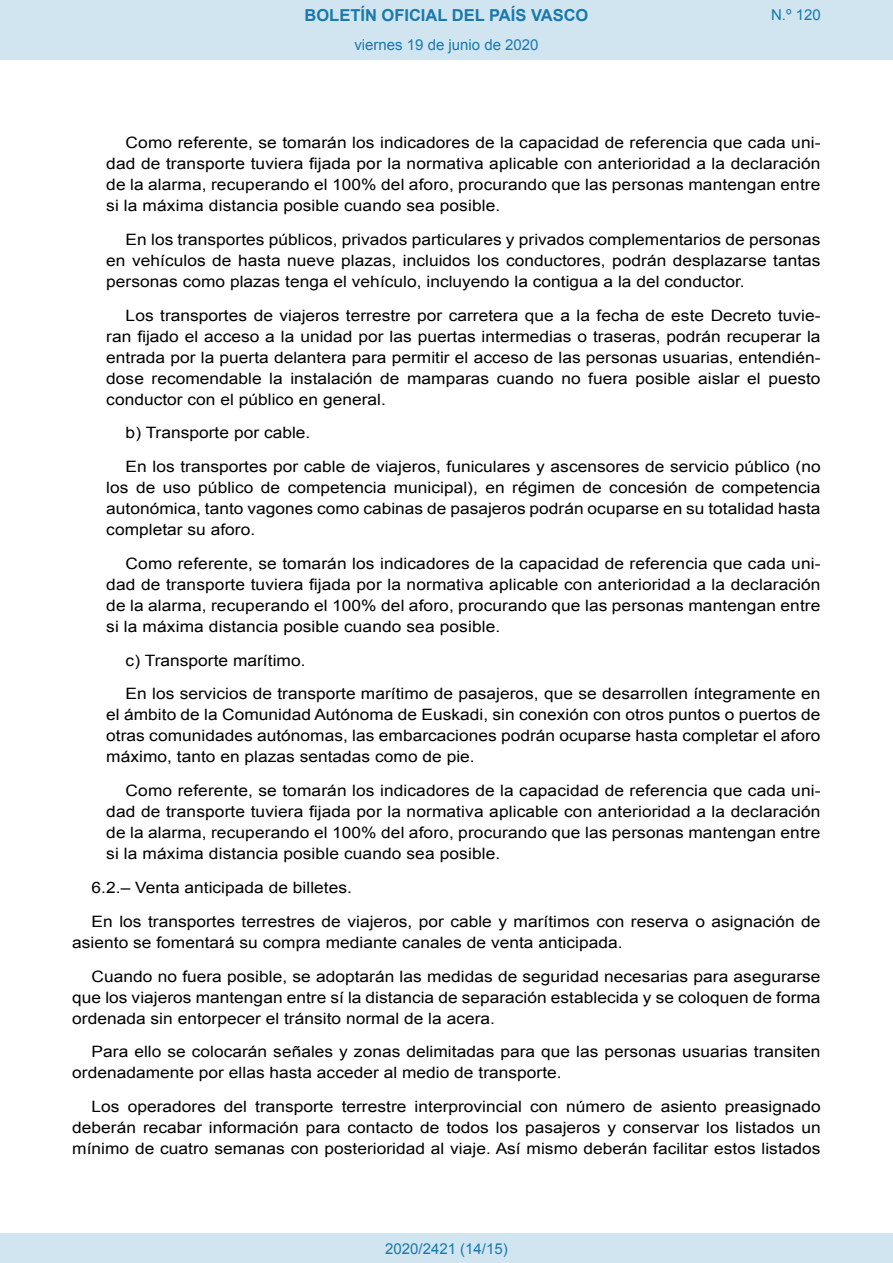
<style>
.page{position:relative;width:893px;height:1263px;background:#fff}
.page>*{position:absolute;margin:0;border:0;box-sizing:border-box;transform-origin:0 0}
.t1{font:700 16.5px "Arial";color:#1879ad}
.BOPVDetalle1{font:15.6px/21px "Arial";color:#000;text-align:justify;scale:1.11 1}
.BOPVDetalle{font:15.6px/21px "Arial";color:#000;scale:1.11 1}
.Paginacion_Centro{font:15px "Arial";color:#1879ad}
</style>
<div class="page">
<div style="left:0;top:0;width:893px;height:60px;background:#d0e5f0"></div>
<div style="left:0;top:1233px;width:893px;height:30px;background:#d0e5f0"></div>
<p class="t1" style="left:305px;top:4px;width:285px">BOLETÍN OFICIAL DEL PAÍS VASCO</p>
<p class="Paginacion_Centro" style="left:354px;top:35px;width:186px">viernes 19 de junio de 2020</p>
<p class="Paginacion_Centro" style="left:771px;top:5px;width:51px">N.º 120</p>
<p class="BOPVDetalle1" style="left:106px;top:132px;width:645px;text-indent:19px">Como referente, se tomarán los indicadores de la capacidad de referencia que cada uni&shy;dad de transporte tuviera fijada por la normativa aplicable con anterioridad a la declaración de la alarma, recuperando el 100% del aforo, procurando que las personas mantengan entre si la máxima distancia posible cuando sea posible.</p>
<p class="BOPVDetalle1" style="left:106px;top:229px;width:645px;text-indent:19px">En los transportes públicos, privados particulares y privados complementarios de personas en vehículos de hasta nueve plazas, incluidos los conductores, podrán desplazarse tantas personas como plazas tenga el vehículo, incluyendo la contigua a la del conductor.</p>
<p class="BOPVDetalle1" style="left:106px;top:305px;width:645px;text-indent:19px">Los transportes de viajeros terrestre por carretera que a la fecha de este Decreto tuvie&shy;ran fijado el acceso a la unidad por las puertas intermedias o traseras, podrán recuperar la entrada por la puerta delantera para permitir el acceso de las personas usuarias, entendién&shy;dose recomendable la instalación de mamparas cuando no fuera posible aislar el puesto conductor con el público en general.</p>
<p class="BOPVDetalle1" style="left:126px;top:423px;width:168px">b) Transporte por cable.</p>
<p class="BOPVDetalle1" style="left:106px;top:456px;width:645px;text-indent:19px">En los transportes por cable de viajeros, funiculares y ascensores de servicio público (no los de uso público de competencia municipal), en régimen de concesión de competencia autonómica, tanto vagones como cabinas de pasajeros podrán ocuparse en su totalidad hasta completar su aforo.</p>
<p class="BOPVDetalle1" style="left:106px;top:553px;width:645px;text-indent:19px">Como referente, se tomarán los indicadores de la capacidad de referencia que cada uni&shy;dad de transporte tuviera fijada por la normativa aplicable con anterioridad a la declaración de la alarma, recuperando el 100% del aforo, procurando que las personas mantengan entre si la máxima distancia posible cuando sea posible.</p>
<p class="BOPVDetalle1" style="left:126px;top:650px;width:164px">c) Transporte marítimo.</p>
<p class="BOPVDetalle1" style="left:106px;top:684px;width:645px;text-indent:19px">En los servicios de transporte marítimo de pasajeros, que se desarrollen íntegramente en el ámbito de la Comunidad Autónoma de Euskadi, sin conexión con otros puntos o puertos de otras comunidades autónomas, las embarcaciones podrán ocuparse hasta completar el aforo máximo, tanto en plazas sentadas como de pie.</p>
<p class="BOPVDetalle1" style="left:106px;top:780px;width:645px;text-indent:19px">Como referente, se tomarán los indicadores de la capacidad de referencia que cada uni&shy;dad de transporte tuviera fijada por la normativa aplicable con anterioridad a la declaración de la alarma, recuperando el 100% del aforo, procurando que las personas mantengan entre si la máxima distancia posible cuando sea posible.</p>
<p class="BOPVDetalle" style="left:92px;top:877px;width:236px">6.2.– Venta anticipada de billetes.</p>
<p class="BOPVDetalle" style="left:72px;top:911px;width:676px;text-indent:19px">En los transportes terrestres de viajeros, por cable y marítimos con reserva o asignación de asiento se fomentará su compra mediante canales de venta anticipada.</p>
<p class="BOPVDetalle" style="left:72px;top:966px;width:676px;text-align:justify;text-indent:19px">Cuando no fuera posible, se adoptarán las medidas de seguridad necesarias para asegurarse que los viajeros mantengan entre sí la distancia de separación establecida y se coloquen de forma ordenada sin entorpecer el tránsito normal de la acera.</p>
<p class="BOPVDetalle" style="left:72px;top:1041px;width:676px;text-indent:19px">Para ello se colocarán señales y zonas delimitadas para que las personas usuarias transiten ordenadamente por ellas hasta acceder al medio de transporte.</p>
<p class="BOPVDetalle" style="left:72px;top:1096px;width:676px;text-align:justify;text-indent:19px">Los operadores del transporte terrestre interprovincial con número de asiento preasignado deberán recabar información para contacto de todos los pasajeros y conservar los listados un mínimo de cuatro semanas con posterioridad al viaje. Así mismo deberán facilitar estos listados</p>
<p class="Paginacion_Centro" style="left:385px;top:1238px;width:124px">2020/2421 (14/15)</p>
</div>
